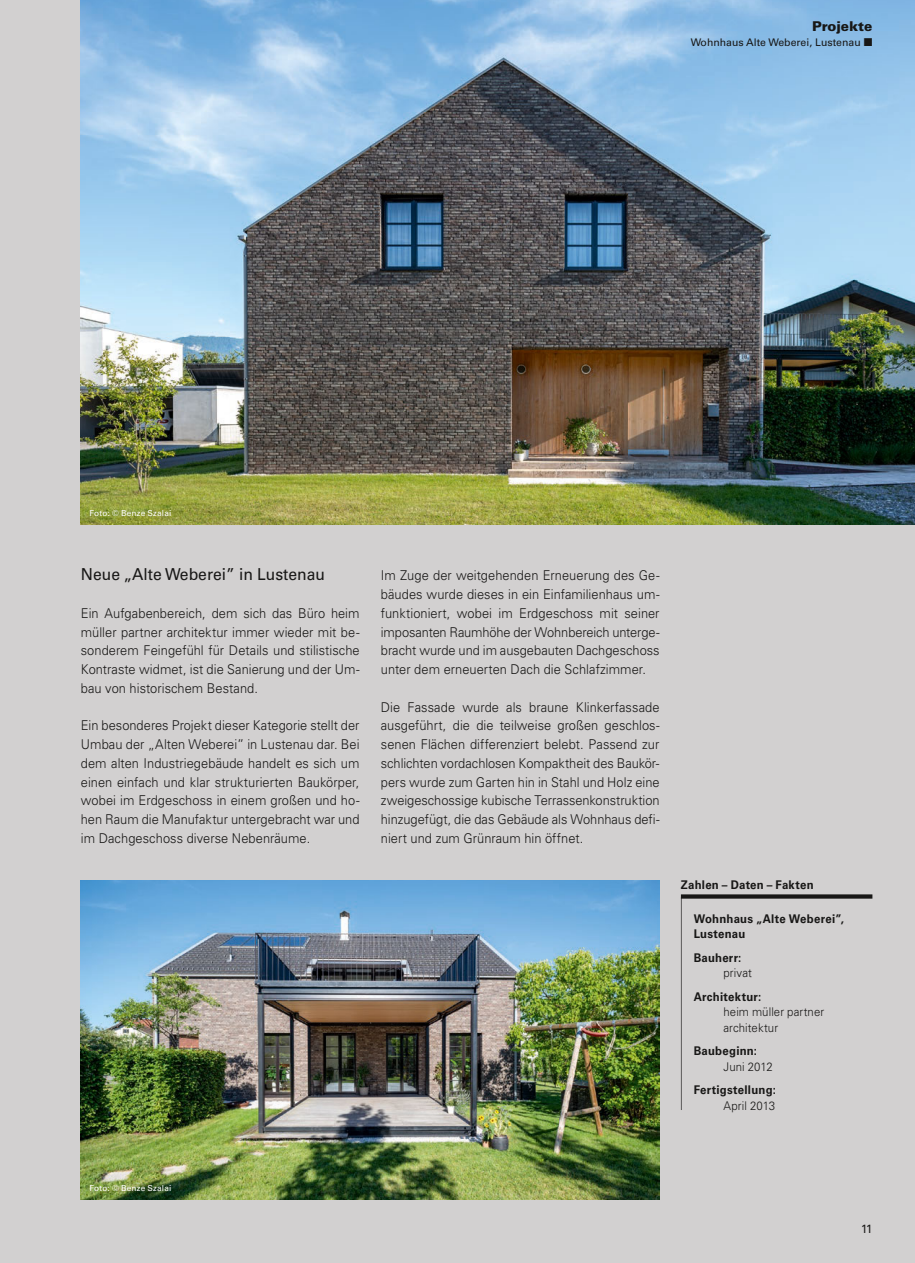
<style>
.page{position:relative;width:915px;height:1263px;background:#fff}
.page>*{position:absolute;margin:0;border:0;box-sizing:border-box;transform-origin:0 0}
.t1{font:16.5px "Univers LT Pro 55 Roman";color:#181716;scale:.95 1}
.t2{font:300 13.5px/18.8px "Univers LT Pro 45";color:#181716;text-align:justify;scale:.95 1}
.t3{font:900 13.5px "Univers LT Pro 75";color:#181716}
.t4{font:700 12px/15.8px "Univers LT Pro 65";letter-spacing:.02em;color:#181716;scale:.95 1}
.t5{font:300 12px/15.8px "Univers LT Pro 45";letter-spacing:.005em;color:#181716;scale:.95 1}
.t6{font:12px "Univers LT Pro 55 Roman";color:#181716;scale:.95 1}
.t7{font:10.5px "Univers LT Pro 55 Roman";color:#181716}
.t8{font:8.25px "Univers LT Pro 55 Roman";letter-spacing:.03em;color:#fff}
.s1{font-family:"European Pi Three"}
</style>
<div class="page">
<div style="left:0;top:0;width:914px;height:1263px;background:#d2d0d0"></div>
<div style="left:680px;top:894px;width:192px;height:5px;background:#181716"></div>
<hr style="left:680px;top:897px;width:1px;height:213px;background:#181716">
<img style="left:81px;top:0;width:833px;height:524px">
<img style="left:81px;top:880px;width:578px;height:319px">
<p class="t3" style="left:811px;top:21px;width:62px">Projekte</p>
<p class="t7" style="left:690px;top:38px;width:183px">Wohnhaus Alte Weberei, Lustenau <span class="s1">-</span></p>
<p class="t8" style="left:89px;top:509px;width:84px">Foto: © Benze Szalai</p>
<p class="t1" style="left:81px;top:568px;width:258px">Neue „Alte Weberei” in Lustenau</p>
<p class="t2" style="left:81px;top:605px;width:295px">Ein Aufgabenbereich, dem sich das Büro heim müller partner architektur immer wieder mit be&shy;sonderem Feingefühl für Details und stilistische Kontraste widmet, ist die Sanierung und der Um&shy;bau von historischem Bestand.</p>
<p class="t2" style="left:81px;top:717px;width:295px">Ein besonderes Projekt dieser Kategorie stellt der Umbau der „Alten Weberei” in Lustenau dar. Bei dem alten Industriegebäude handelt es sich um einen einfach und klar strukturierten Baukörper, wobei im Erdgeschoss in einem großen und ho&shy;hen Raum die Manufaktur untergebracht war und im Dachgeschoss diverse Nebenräume.</p>
<p class="t2" style="left:381px;top:567px;width:295px">Im Zuge der weitgehenden Erneuerung des Ge&shy;bäudes wurde dieses in ein Einfamilienhaus um&shy;funktioniert, wobei im Erdgeschoss mit seiner imposanten Raumhöhe der Wohnbereich unterge&shy;bracht wurde und im ausgebauten Dachgeschoss unter dem erneuerten Dach die Schlafzimmer.</p>
<p class="t2" style="left:381px;top:698px;width:295px">Die Fassade wurde als braune Klinkerfassade ausgeführt, die die teilweise großen geschlos&shy;senen Flächen differenziert belebt. Passend zur schlichten vordachlosen Kompaktheit des Baukör&shy;pers wurde zum Garten hin in Stahl und Holz eine zweigeschossige kubische Terrassenkonstruktion hinzugefügt, die das Gebäude als Wohnhaus defi&shy;niert und zum Grünraum hin öffnet.</p>
<p class="t4" style="left:680px;top:878px;width:141px">Zahlen – Daten – Fakten</p>
<p class="t4" style="left:693px;top:911px;width:159px">Wohnhaus „Alte Weberei”,<br>Lustenau</p>
<p class="t4" style="left:693px;top:950px;width:52px">Bauherr:</p>
<p class="t5" style="left:723px;top:966px;width:31px">privat</p>
<p class="t4" style="left:693px;top:989px;width:73px">Architektur:</p>
<p class="t5" style="left:723px;top:1005px;width:108px">heim müller partner architektur</p>
<p class="t4" style="left:693px;top:1044px;width:68px">Baubeginn:</p>
<p class="t5" style="left:723px;top:1060px;width:53px">Juni 2012</p>
<p class="t4" style="left:693px;top:1083px;width:88px">Fertigstellung:</p>
<p class="t5" style="left:723px;top:1099px;width:56px">April 2013</p>
<p class="t8" style="left:89px;top:1184px;width:84px">Foto: © Benze Szalai</p>
<p class="t6" style="left:861px;top:1224px;width:13px">11</p>
</div>
